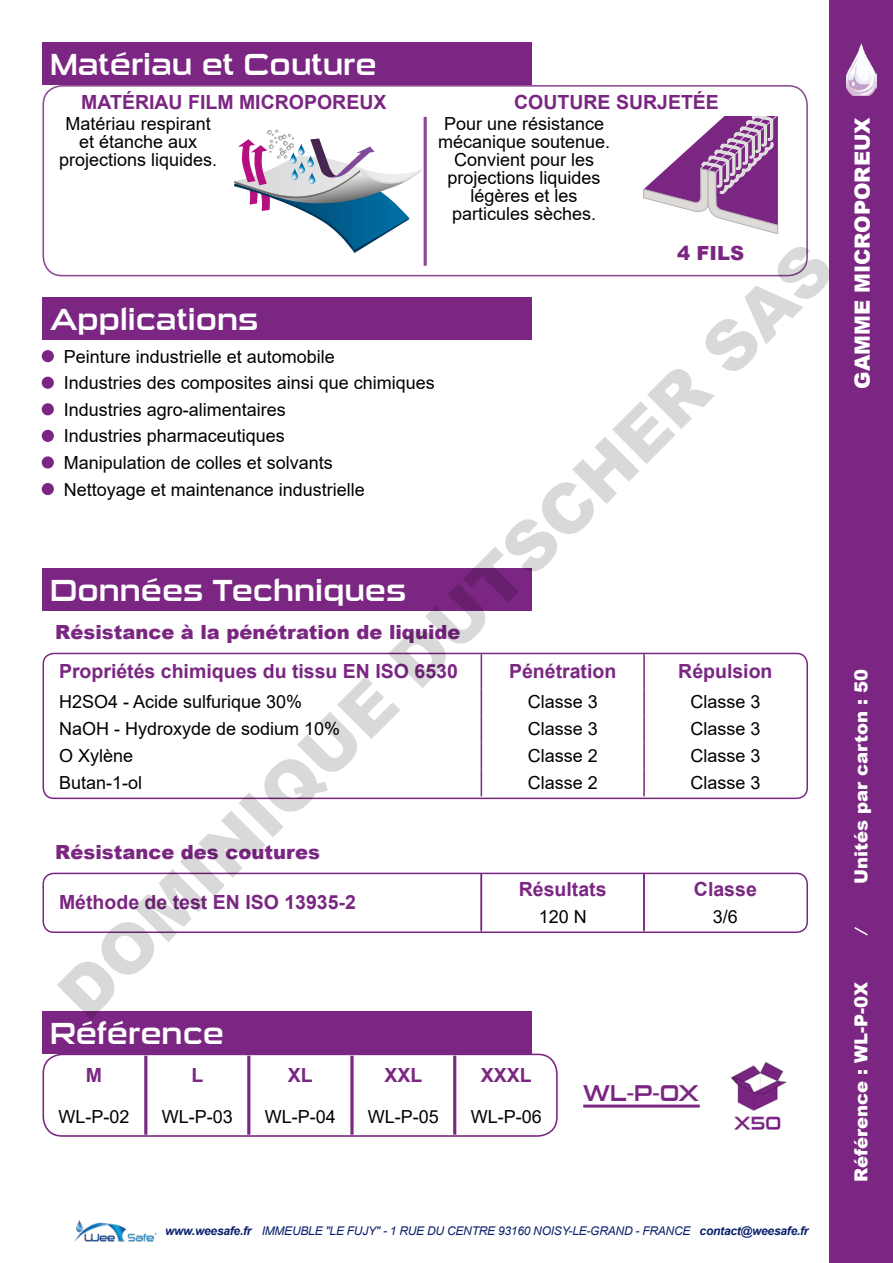
<style>
.page{position:relative;width:893px;height:1263px;background:#fff}
.page>*{position:absolute;margin:0;border:0;box-sizing:border-box;transform-origin:0 0}
.t1{font:900 67.95px "Arial";color:rgb(0 0 0/.15)}
.t2{font:30px "Sui Generis Rg";color:#fff}
.t3{font:22.5px "Sui Generis Rg";color:#7a2682}
.t4{font:900 21px "Arial";color:#fff}
.t5{font:700 19.5px "Arial";color:#7a2682}
.t6{font:900 19.5px "Arial";color:#7a2682}
.t7{font:18px/18px "Arial";color:#000;text-align:center}
.t8{font:900 18px "Arial";color:#fff}
.t9{font:italic 12px "Arial";letter-spacing:-.02em;color:#0b206c}
.s1{font-weight:700}
</style>
<div class="page">
<div style="left:829px;top:0;width:64px;height:1263px;background:#7a2682"></div>
<div style="left:42px;top:1053px;width:516px;height:84px;border:2px solid #7a2682;border-radius:19px"></div>
<svg style="left:350px;top:1056px;width:4px;height:79px"></svg>
<hr style="left:247px;top:1056px;width:3px;height:79px;background:#7a2682">
<hr style="left:144px;top:1056px;width:3px;height:79px;background:#7a2682">
<hr style="left:453px;top:1056px;width:3px;height:79px;background:#7a2682">
<hr style="left:583px;top:1104px;width:117px;height:3px;background:#7a2682">
<svg style="left:854px;top:927px;width:14px;height:9px"></svg>
<div style="left:42px;top:85px;width:766px;height:191px;border:2px solid #7a2682;border-radius:19px"></div>
<hr style="left:424px;top:117px;width:3px;height:149px;background:#7a2682">
<div style="left:42px;top:351px;width:11px;height:10px;background:#7a2682;border-radius:50%"></div>
<div style="left:42px;top:350px;width:12px;height:12px;border:2px solid #7a2682;border-radius:50%"></div>
<div style="left:42px;top:377px;width:11px;height:11px;background:#7a2682;border-radius:50%"></div>
<div style="left:42px;top:377px;width:12px;height:12px;border:2px solid #7a2682;border-radius:50%"></div>
<div style="left:42px;top:404px;width:11px;height:11px;background:#7a2682;border-radius:50%"></div>
<div style="left:42px;top:403px;width:12px;height:12px;border:2px solid #7a2682;border-radius:50%"></div>
<div style="left:42px;top:431px;width:11px;height:10px;background:#7a2682;border-radius:50%"></div>
<div style="left:42px;top:430px;width:12px;height:12px;border:2px solid #7a2682;border-radius:50%"></div>
<div style="left:42px;top:457px;width:11px;height:11px;background:#7a2682;border-radius:50%"></div>
<div style="left:42px;top:456px;width:12px;height:12px;border:2px solid #7a2682;border-radius:50%"></div>
<div style="left:42px;top:484px;width:11px;height:10px;background:#7a2682;border-radius:50%"></div>
<div style="left:42px;top:483px;width:12px;height:12px;border:2px solid #7a2682;border-radius:50%"></div>
<img style="left:846px;top:43px;width:30px;height:53px">
<svg style="left:234px;top:130px;width:188px;height:123px"></svg>
<img style="left:75px;top:1220px;width:82px;height:22px">
<svg style="left:643px;top:117px;width:135px;height:117px"></svg>
<img style="left:731px;top:1061px;width:56px;height:68px">
<hr style="left:481px;top:654px;width:1px;height:34px;background:#7a2682">
<hr style="left:643px;top:654px;width:2px;height:34px;background:#7a2682">
<hr style="left:643px;top:688px;width:2px;height:27px;background:#7a2682">
<hr style="left:643px;top:715px;width:2px;height:27px;background:#7a2682">
<hr style="left:643px;top:742px;width:2px;height:27px;background:#7a2682">
<svg style="left:481px;top:688px;width:1px;height:108px"></svg>
<hr style="left:643px;top:769px;width:2px;height:27px;background:#7a2682">
<div style="left:43px;top:653px;width:765px;height:146px;border:2px solid #7a2682;border-radius:11px"></div>
<div style="left:43px;top:873px;width:765px;height:60px;border:2px solid #7a2682;border-radius:11px"></div>
<div style="left:43px;top:569px;width:488px;height:42px;background:#7b2682"></div>
<div style="left:43px;top:298px;width:488px;height:42px;background:#7b2682"></div>
<div style="left:43px;top:43px;width:488px;height:42px;background:#7b2682"></div>
<div style="left:43px;top:1011px;width:488px;height:42px;background:#7b2682"></div>
<hr style="left:643px;top:874px;width:2px;height:57px;background:#7a2682">
<hr style="left:481px;top:874px;width:1px;height:57px;background:#7a2682">
<h2 class="t2" style="left:50px;top:47px;width:328px">Matériau et Couture</h2>
<p class="t5" style="left:81px;top:88px;width:307px">MATÉRIAU FILM MICROPOREUX</p>
<p class="t7" style="left:59px;top:115px;width:160px">Matériau respirant et étanche aux projections liquides.</p>
<p class="t5" style="left:514px;top:88px;width:206px">COUTURE SURJETÉE</p>
<p class="t7" style="left:438px;top:115px;width:174px">Pour une résistance mécanique soutenue.<br>Convient pour les projections liquides légères et les particules sèches.</p>
<h1 class="t1" style="left:35px;top:971px;width:1063px;rotate:-45deg">DOMINIQUE DUTSCHER SAS</h1>
<p class="t6" style="left:677px;top:239px;width:69px">4 FILS</p>
<h2 class="t2" style="left:50px;top:302px;width:210px">Applications</h2>
<p class="t7" style="left:64px;top:347px;width:273px">Peinture industrielle et automobile</p>
<p class="t7" style="left:64px;top:374px;width:373px">Industries des composites ainsi que chimiques</p>
<p class="t7" style="left:64px;top:400px;width:224px">Industries agro-alimentaires</p>
<p class="t7" style="left:64px;top:423px;width:303px;line-height:26.5px;text-align:left">Industries pharmaceutiques<br>Manipulation de colles et solvants<br>Nettoyage et maintenance industrielle</p>
<h2 class="t2" style="left:50px;top:573px;width:358px">Données Techniques</h2>
<p class="t6" style="left:55px;top:618px;width:407px">Résistance à la pénétration de liquide</p>
<p class="t5" style="left:59px;top:658px;width:400px">Propriétés chimiques du tissu EN ISO 6530</p>
<p class="t5" style="left:509px;top:658px;width:109px">Pénétration</p>
<p class="t5" style="left:678px;top:658px;width:96px">Répulsion</p>
<p class="t7" style="left:59px;top:693px;width:245px">H2SO4 - Acide sulfurique 30%</p>
<p class="t7" style="left:528px;top:693px;width:72px">Classe 3</p>
<p class="t7" style="left:690px;top:693px;width:72px">Classe 3</p>
<p class="t7" style="left:59px;top:720px;width:283px">NaOH - Hydroxyde de sodium 10%</p>
<p class="t7" style="left:528px;top:720px;width:72px">Classe 3</p>
<p class="t7" style="left:690px;top:720px;width:72px">Classe 3</p>
<p class="t7" style="left:59px;top:747px;width:76px">O Xylène</p>
<p class="t7" style="left:528px;top:747px;width:72px">Classe 2</p>
<p class="t7" style="left:690px;top:747px;width:72px">Classe 3</p>
<p class="t7" style="left:59px;top:774px;width:85px">Butan-1-ol</p>
<p class="t7" style="left:528px;top:774px;width:72px">Classe 2</p>
<p class="t7" style="left:690px;top:774px;width:72px">Classe 3</p>
<p class="t6" style="left:55px;top:838px;width:266px">Résistance des coutures</p>
<p class="t5" style="left:519px;top:875px;width:89px">Résultats</p>
<p class="t5" style="left:694px;top:875px;width:64px">Classe</p>
<p class="t7" style="left:539px;top:908px;width:50px">120 N</p>
<p class="t7" style="left:713px;top:908px;width:27px">3/6</p>
<p class="t5" style="left:59px;top:889px;width:298px">Méthode de test EN ISO 13935-2</p>
<h2 class="t2" style="left:50px;top:1016px;width:176px">Référence</h2>
<p class="t5" style="left:86px;top:1061px;width:18px">M</p>
<p class="t5" style="left:191px;top:1061px;width:13px">L</p>
<p class="t5" style="left:288px;top:1061px;width:26px">XL</p>
<p class="t5" style="left:385px;top:1061px;width:39px">XXL</p>
<p class="t5" style="left:481px;top:1061px;width:52px">XXXL</p>
<p class="t7" style="left:58px;top:1107px;width:73px">WL-P-02</p>
<p class="t7" style="left:162px;top:1107px;width:73px">WL-P-03</p>
<p class="t7" style="left:265px;top:1107px;width:73px">WL-P-04</p>
<p class="t7" style="left:368px;top:1107px;width:73px">WL-P-05</p>
<p class="t7" style="left:471px;top:1107px;width:73px">WL-P-06</p>
<p class="t3" style="left:583px;top:1080px;width:117px">WL-P-0X</p>
<p class="t4" style="left:847px;top:389px;width:273px;rotate:-90deg">GAMME MICROPOREUX</p>
<p class="t8" style="left:848px;top:884px;width:216px;rotate:-90deg">Unités par carton : 50</p>
<p class="t8" style="left:848px;top:1182px;width:202px;rotate:-90deg">Référence : WL-P-0X</p>
<p class="t9" style="left:165px;top:1223px;width:645px"><span class="s1">www.weesafe.fr</span> IMMEUBLE "LE FUJY" - 1 RUE DU CENTRE 93160 NOISY-LE-GRAND - FRANCE <span class="s1">contact@weesafe.fr</span></p>
</div>
